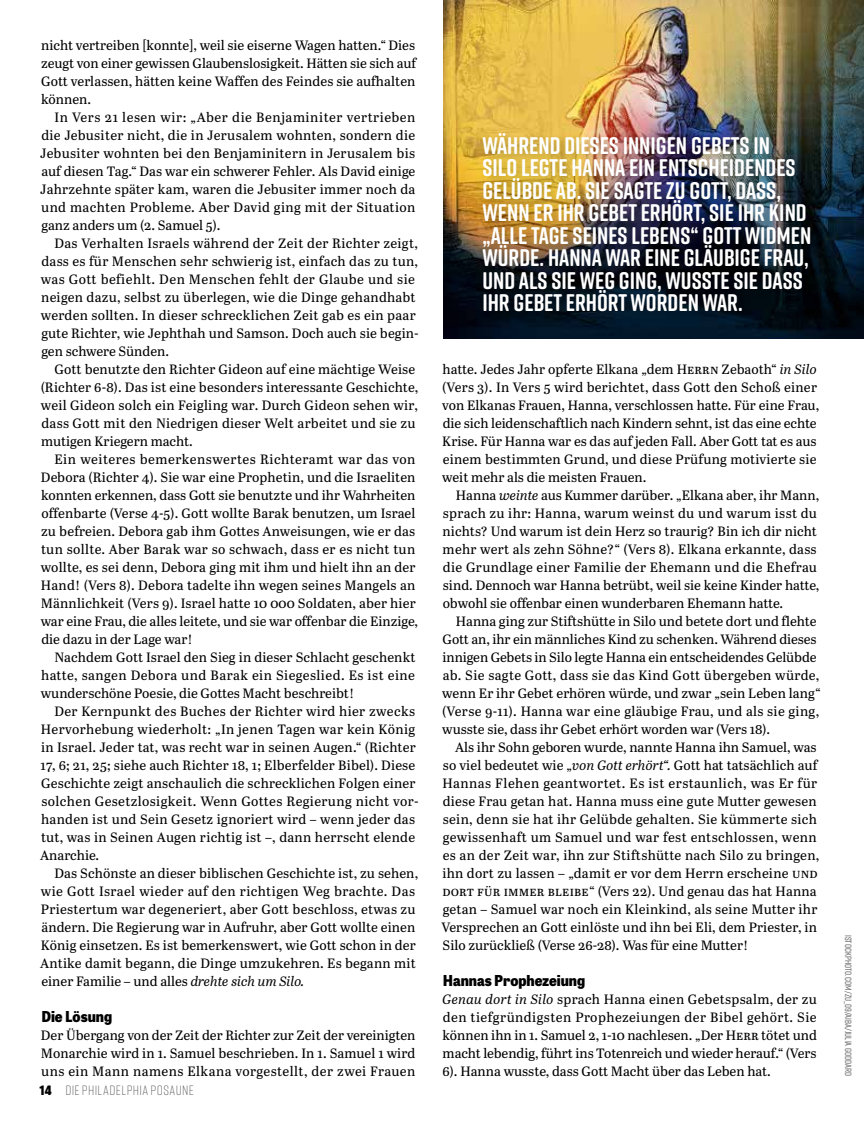
<style>
.page{position:relative;width:864px;height:1136px;background:#fff}
.page>*{position:absolute;margin:0;border:0;box-sizing:border-box;transform-origin:0 0}
.t1{font:700 24px/22.5px "Rift Soft";color:#fff}
.t2{font:800 15px "Tablet Gothic Narrow";color:#000}
.t3{font:13.5px/18px "Abril Text";letter-spacing:.005em;color:#000}
.t4{font:13.5px/18px "Abril Text";letter-spacing:-.015em;color:#000}
.t5{font:300 13.5px "Rift Soft";letter-spacing:.03em;color:#636363}
.t6{font:500 9px "Rift Soft";letter-spacing:.01em;color:#636363}
.s1{font-style:italic}
.s2{font-family:"Tablet Gothic Narrow";font-weight:800;font-size:12.9px;color:#000}
</style>
<div class="page">
<img style="left:443px;top:0;width:420px;height:338px">
<div style="left:480px;top:130px;width:342px;height:193px;background:#000;opacity:.25"></div>
<p class="t4" style="left:41px;top:35px;width:377px">nicht vertreiben [konnte], weil sie eiserne Wagen hatten.“ Dies zeugt von einer gewissen Glaubenslosigkeit. Hätten sie sich auf Gott verlassen, hätten keine Waffen des Feindes sie aufhalten können.</p>
<p class="t3" style="left:40px;top:107px;width:376px;text-align:justify;text-indent:14px">In Vers 21 lesen wir: „Aber die Benjaminiter vertrieben die Jebusiter nicht, die in Jerusalem wohnten, sondern die Jebusiter wohnten bei den Benjaminitern in Jerusalem bis auf diesen Tag.“ Das war ein schwerer Fehler. Als David einige Jahrzehnte später kam, waren die Jebusiter immer noch da und machten Probleme. Aber David ging mit der Situation ganz anders um (2. Samuel 5).</p>
<p class="t3" style="left:41px;top:233px;width:379px;text-indent:14px">Das Verhalten Israels während der Zeit der Richter zeigt, dass es für Menschen sehr schwierig ist, einfach das zu tun, was Gott befiehlt. Den Menschen fehlt der Glaube und sie neigen dazu, selbst zu überlegen, wie die Dinge gehandhabt werden sollten. In dieser schrecklichen Zeit gab es ein paar gute Richter, wie Jephthah und Samson. Doch auch sie begin&shy;gen schwere Sünden.</p>
<p class="t3" style="left:41px;top:359px;width:379px;text-indent:14px">Gott benutzte den Richter Gideon auf eine mächtige Weise (Richter 6-8). Das ist eine besonders interessante Geschichte, weil Gideon solch ein Feigling war. Durch Gideon sehen wir, dass Gott mit den Niedrigen dieser Welt arbeitet und sie zu mutigen Kriegern macht.</p>
<p class="t3" style="left:41px;top:449px;width:378px;text-indent:14px">Ein weiteres bemerkenswertes Richteramt war das von Debora (Richter 4). Sie war eine Prophetin, und die Israeliten konnten erkennen, dass Gott sie benutzte und ihr Wahrheiten offenbarte (Verse 4-5). Gott wollte Barak benutzen, um Israel zu befreien. Debora gab ihm Gottes Anweisungen, wie er das tun sollte. Aber Barak war so schwach, dass er es nicht tun wollte, es sei denn, Debora ging mit ihm und hielt ihn an der Hand! (Vers 8). Debora tadelte ihn wegen seines Mangels an Männlichkeit (Vers 9). Israel hatte 10 000 Soldaten, aber hier war eine Frau, die alles leitete, und sie war offenbar die Einzige, die dazu in der Lage war!</p>
<p class="t3" style="left:41px;top:647px;width:376px;text-align:justify;text-indent:14px">Nachdem Gott Israel den Sieg in dieser Schlacht geschenkt hatte, sangen Debora und Barak ein Siegeslied. Es ist eine wunderschöne Poesie, die Gottes Macht beschreibt!</p>
<p class="t3" style="left:40px;top:701px;width:380px;text-indent:14px">Der Kernpunkt des Buches der Richter wird hier zwecks Hervorhebung wiederholt: „In jenen Tagen war kein König in Israel. Jeder tat, was recht war in seinen Augen.“ (Richter 17, 6; 21, 25; siehe auch Richter 18, 1; Elberfelder Bibel). Diese Geschichte zeigt anschaulich die schrecklichen Folgen einer solchen Gesetzlosigkeit. Wenn Gottes Regierung nicht vor&shy;handen ist und Sein Gesetz ignoriert wird – wenn jeder das tut, was in Seinen Augen richtig ist –, dann herrscht elende Anarchie.</p>
<p class="t3" style="left:40px;top:863px;width:379px;text-indent:14px">Das Schönste an dieser biblischen Geschichte ist, zu sehen, wie Gott Israel wieder auf den richtigen Weg brachte. Das Priestertum war degeneriert, aber Gott beschloss, etwas zu ändern. Die Regierung war in Aufruhr, aber Gott wollte einen König einsetzen. Es ist bemerkenswert, wie Gott schon in der Antike damit begann, die Dinge umzukehren. Es begann mit einer Familie – und alles <span class="s1">drehte sich um Silo.</span></p>
<p class="t2" style="left:41px;top:1005px;width:72px">Die Lösung</p>
<p class="t3" style="left:41px;top:1025px;width:376px;text-align:justify">Der Übergang von der Zeit der Richter zur Zeit der vereinigten Monarchie wird in 1. Samuel beschrieben. In 1. Samuel 1 wird uns ein Mann namens Elkana vorgestellt, der zwei Frauen</p>
<p class="t5" style="left:39px;top:1080px;width:156px"><span class="s2">14</span> DIE PHILADELPHIA POSAUNE</p>
<p class="t1" style="left:482px;top:133px;width:330px">WÄHREND DIESES INNIGEN GEBETS IN<br>SILO LEGTE HANNA EIN ENTSCHEIDENDES GELÜBDE AB. SIE SAGTE ZU GOTT, DASS, WENN ER IHR GEBET ERHÖRT, SIE IHR KIND „ALLE TAGE SEINES LEBENS“ GOTT WIDMEN WÜRDE. HANNA WAR EINE GLÄUBIGE FRAU, UND ALS SIE WEG GING, WUSSTE SIE DASS IHR GEBET ERHÖRT WORDEN WAR.</p>
<p class="t3" style="left:442px;top:359px;width:378px">hatte. Jedes Jahr opferte Elkana „dem Herrn Zebaoth“ <span class="s1">in Silo </span>(Vers 3). In Vers 5 wird berichtet, dass Gott den Schoß einer von Elkanas Frauen, Hanna, verschlossen hatte. Für eine Frau, die sich leidenschaftlich nach Kindern sehnt, ist das eine echte Krise. Für Hanna war es das auf jeden Fall. Aber Gott tat es aus einem bestimmten Grund, und diese Prüfung motivierte sie weit mehr als die meisten Frauen.</p>
<p class="t3" style="left:442px;top:485px;width:378px;text-indent:13px">Hanna <span class="s1">weinte</span> aus Kummer darüber. „Elkana aber, ihr Mann, sprach zu ihr: Hanna, warum weinst du und warum isst du nichts? Und warum ist dein Herz so traurig? Bin ich dir nicht mehr wert als zehn Söhne?“ (Vers 8). Elkana erkannte, dass die Grundlage einer Familie der Ehemann und die Ehefrau sind. Dennoch war Hanna betrübt, weil sie keine Kinder hatte, obwohl sie offenbar einen wunderbaren Ehemann hatte.</p>
<p class="t3" style="left:442px;top:611px;width:379px;text-indent:14px">Hanna ging zur Stiftshütte in Silo und betete dort und flehte Gott an, ihr ein männliches Kind zu schenken. Während dieses innigen Gebets in Silo legte Hanna ein entscheidendes Gelübde ab. Sie sagte Gott, dass sie das Kind Gott übergeben würde, wenn Er ihr Gebet erhören würde, und zwar „sein Leben lang“ (Verse 9-11). Hanna war eine gläubige Frau, und als sie ging, wusste sie, dass ihr Gebet erhört worden war (Vers 18).</p>
<p class="t3" style="left:441px;top:737px;width:379px;text-indent:14px">Als ihr Sohn geboren wurde, nannte Hanna ihn Samuel, was so viel bedeutet wie „<span class="s1">von Gott erhört“.</span> Gott hat tatsächlich auf Hannas Flehen geantwortet. Es ist erstaunlich, was Er für diese Frau getan hat. Hanna muss eine gute Mutter gewesen sein, denn sie hat ihr Gelübde gehalten. Sie kümmerte sich gewissenhaft um Samuel und war fest entschlossen, wenn es an der Zeit war, ihn zur Stiftshütte nach Silo zu bringen, ihn dort zu lassen – „damit er vor dem Herrn erscheine und dort für immer bleibe“ (Vers 22). Und genau das hat Hanna getan – Samuel war noch ein Kleinkind, als seine Mutter ihr Versprechen an Gott einlöste und ihn bei Eli, dem Priester, in Silo zurückließ (Verse 26-28). Was für eine Mutter!</p>
<p class="t2" style="left:442px;top:969px;width:144px">Hannas Prophezeiung</p>
<p class="t3" style="left:442px;top:989px;width:376px;text-align:justify"><span class="s1">Genau dort in Silo</span> sprach Hanna einen Gebetspsalm, der zu den tiefgründigsten Prophezeiungen der Bibel gehört. Sie können ihn in 1. Samuel 2, 1-10 nachlesen. „Der Herr tötet und macht lebendig, führt ins Totenreich und wieder herauf.“ (Vers 6). Hanna wusste, dass Gott Macht über das Leben hat.</p>
<p class="t6" style="left:854px;top:934px;width:143px;rotate:90deg">ISTOCKPHOTO.COM/ZU_09/AIBA/JULIA GODDARD</p>
</div>
